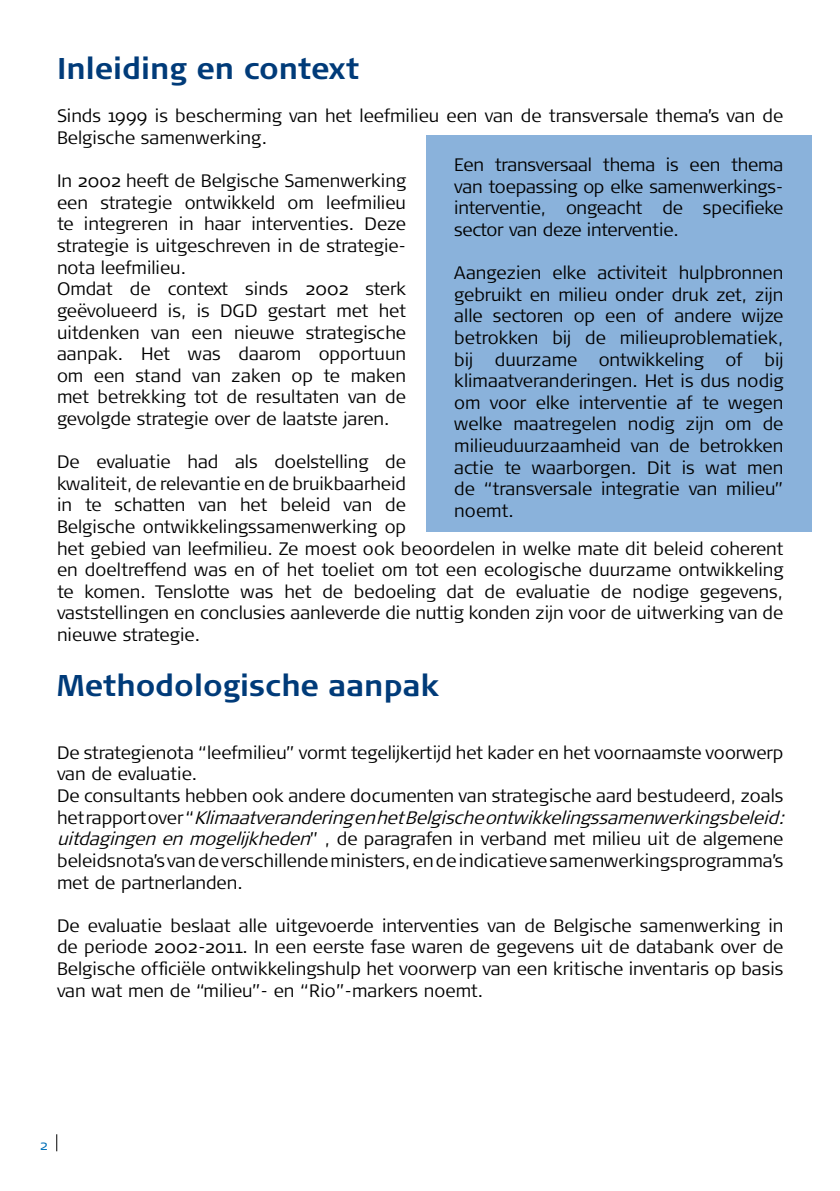
<style>
.page{position:relative;width:840px;height:1191px;background:#fff}
.page>*{position:absolute;margin:0;border:0;box-sizing:border-box;transform-origin:0 0}
.t1{font:700 30px "Signa OT";color:#003b79}
.t2{font:300 18px/21.6px "Signa OT";color:#000}
.t3{font:300 14px "Signa OT";color:#0070b8}
.s1{font-style:italic}
</style>
<div class="page">
<svg style="left:56px;top:1134px;width:1px;height:17px"></svg>
<div style="left:425px;top:135px;width:386px;height:397px;background:#8ab2db"></div>
<h1 class="t1" style="left:57px;top:51px;width:303px">Inleiding en context</h1>
<p class="t2" style="left:57px;top:105px;width:727px">Sinds 1999 is bescherming van het leefmilieu een van de transversale thema’s van de<br>Belgische samenwerking.</p>
<p class="t2" style="left:57px;top:170px;width:350px">In 2002 heeft de Belgische Samenwerking een strategie ontwikkeld om leefmilieu te integreren in haar interventies. Deze strategie is uitgeschreven in de strategie&shy;nota leefmilieu.<br>Omdat de context sinds 2002 sterk geëvolueerd is, is DGD gestart met het uitdenken van een nieuwe strategische aanpak. Het was daarom opportuun om een stand van zaken op te maken met betrekking tot de resultaten van de gevolgde strategie over de laatste jaren.</p>
<p class="t2" style="left:57px;top:451px;width:727px">De evaluatie had als doelstelling de<br>kwaliteit, de relevantie en de bruikbaarheid<br>in te schatten van het beleid van de<br>Belgische ontwikkelingssamenwerking op<br>het gebied van leefmilieu. Ze moest ook beoordelen in welke mate dit beleid coherent en doeltreffend was en of het toeliet om tot een ecologische duurzame ontwikkeling te komen. Tenslotte was het de bedoeling dat de evaluatie de nodige gegevens, vaststellingen en conclusies aanleverde die nuttig konden zijn voor de uitwerking van de nieuwe strategie.</p>
<h1 class="t1" style="left:57px;top:667px;width:383px">Methodologische aanpak</h1>
<p class="t2" style="left:454px;top:154px;width:330px;text-align:justify">Een transversaal thema is een thema van toepassing op elke samenwerkings&shy;interventie, ongeacht de specifieke sector van deze interventie.</p>
<p class="t2" style="left:454px;top:262px;width:330px;text-align:justify">Aangezien elke activiteit hulpbronnen gebruikt en milieu onder druk zet, zijn alle sectoren op een of andere wijze betrokken bij de milieuproblematiek, bij duurzame ontwikkeling of bij klimaatveranderingen. Het is dus nodig om voor elke interventie af te wegen welke maatregelen nodig zijn om de milieuduurzaamheid van de betrokken actie te waarborgen. Dit is wat men de “transversale integratie van milieu” noemt.</p>
<p class="t2" style="left:57px;top:742px;width:733px">De strategienota “leefmilieu” vormt tegelijkertijd het kader en het voornaamste voorwerp van de evaluatie.<br>De consultants hebben ook andere documenten van strategische aard bestudeerd, zoals h e t r a p p o r t o v e r “ <span class="s1">Klimaatveranderingen hetBelgischeontwikkelingssamenwerkingsbeleid: uitdagingen en mogelijkheden</span>” , de paragrafen in verband met milieu uit de algemene beleidsnota’s van de verschillende ministers, en de indicatieve samenwerkingsprogramma’s met de partnerlanden.</p>
<p class="t2" style="left:57px;top:914px;width:727px;text-align:justify">De evaluatie beslaat alle uitgevoerde interventies van de Belgische samenwerking in de periode 2002-2011. In een eerste fase waren de gegevens uit de databank over de Belgische officiële ontwikkelingshulp het voorwerp van een kritische inventaris op basis van wat men de “milieu”- en “Rio”-markers noemt.</p>
<p class="t3" style="left:40px;top:1137px;width:9px">2</p>
</div>
